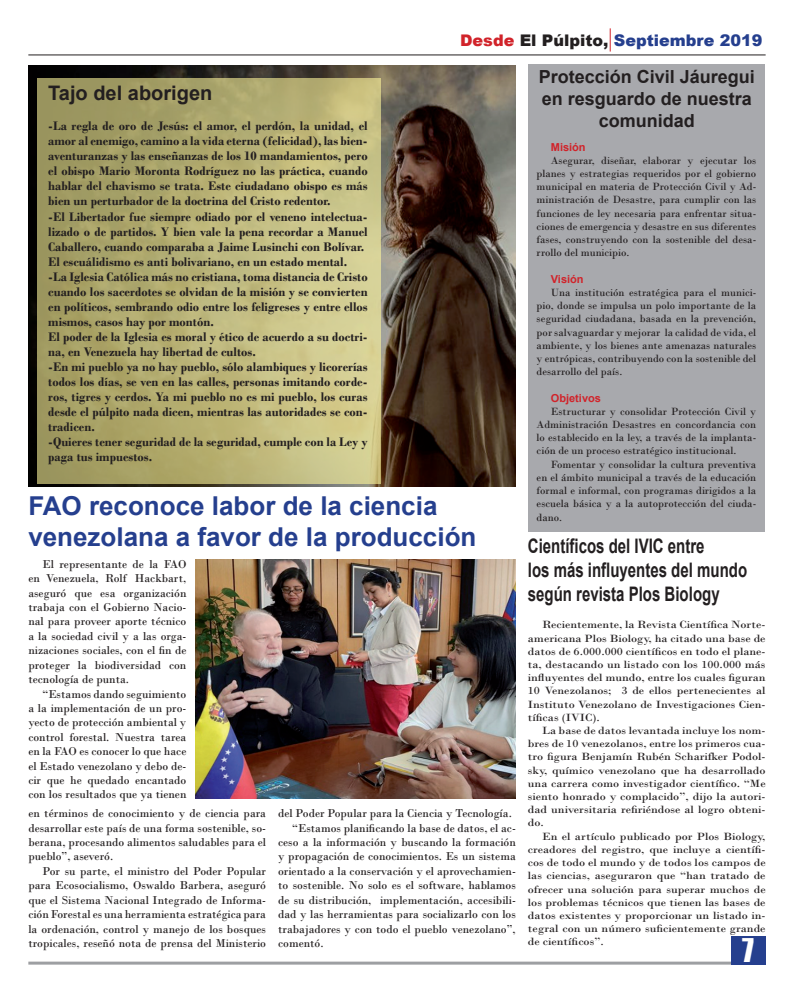
<style>
.page{position:relative;width:794px;height:993px;background:#fff}
.page>*{position:absolute;margin:0;border:0;box-sizing:border-box;transform-origin:0 0}
.t1{font:30px "Impact";color:#fff}
.t2{font:700 26px/31.2px "Arial";color:#253f8e}
.t3{font:700 20px/24px "Arial";color:#231f20;scale:.75 1}
.t4{font:700 20px "Arial";color:#231f20}
.t5{font:700 18px/21.6px "Arial";color:#231f20;text-align:center}
.t6{font:900 16px "Arial";color:#253f8e}
.t7{font:700 13px/15px "Bodoni";color:#231f20}
.t8{font:12px/14.4px "Bodoni";color:#231f20;text-align:justify}
.t9{font:11px/13.2px "Bodoni";color:#231f20;text-align:justify;scale:1.13 1}
.t10{font:11px/13.2px "Bodoni";color:#231f20;text-align:justify}
.t11{font:700 11px "Arial";color:#d1232a}
.s1{color:#d1232a}
.s2{color:#231f20}
</style>
<div class="page">
<hr style="left:28px;top:54px;width:737px;height:1px;background:#231f20">
<svg style="left:609px;top:28px;width:1px;height:23px"></svg>
<hr style="left:28px;top:961px;width:737px;height:3px;background:#9d9fa2">
<div style="left:731px;top:935px;width:34px;height:29px;background:#253f8e"></div>
<div style="left:528px;top:65px;width:237px;height:466px;background:#a8a9ad"></div>
<img style="left:28px;top:66px;width:488px;height:420px">
<svg style="left:37px;top:78px;width:343px;height:405px;background:#b7b176"></svg>
<img style="left:196px;top:559px;width:320px;height:239px">
<h3 class="t6" style="left:460px;top:29px;width:304px"><span class="s1">Desde</span> <span class="s2">El Púlpito,</span> Septiembre 2019</h3>
<h3 class="t4" style="left:48px;top:80px;width:166px">Tajo del aborigen</h3>
<p class="t7" style="left:48px;top:119px;width:321px">-La regla de oro de Jesús: el amor, el perdón, la unidad, el amor al enemigo, camino a la vida eterna (felicidad), las bien&shy;aventuranzas y las enseñanzas de los 10 mandamientos, pero el obispo Mario Moronta Rodríguez no las práctica, cuando hablar del chavismo se trata. Este ciudadano obispo es más bien un perturbador de la doctrina del Cristo redentor.<br>-El Libertador fue siempre odiado por el veneno intelectua&shy;lizado o de partidos. Y bien vale la pena recordar a Manuel Caballero, cuando comparaba a Jaime Lusinchi con Bolívar.<br>El escuálidismo es anti bolivariano, en un estado mental. -La Iglesia Católica más no cristiana, toma distancia de Cristo cuando los sacerdotes se olvidan de la misión y se convierten en políticos, sembrando odio entre los feligreses y entre ellos mismos, casos hay por montón.<br>El poder de la Iglesia es moral y ético de acuerdo a su doctri&shy;na, en Venezuela hay libertad de cultos.<br>-En mi pueblo ya no hay pueblo, sólo alambiques y licorerías todos los días, se ven en las calles, personas imitando corde&shy;ros, tigres y cerdos. Ya mi pueblo no es mi pueblo, los curas desde el púlpito nada dicen, mientras las autoridades se con&shy;tradicen.<br>-Quieres tener seguridad de la seguridad, cumple con la Ley y paga tus impuestos.</p>
<h2 class="t2" style="left:28px;top:491px;width:449px">FAO reconoce labor de la ciencia venezolana a favor de la producción</h2>
<p class="t8" style="left:28px;top:556px;width:160px;text-indent:14px">El representante de la FAO en Venezuela, Rolf Hackbart, aseguró que esa organización trabaja con el Gobierno Nacio&shy;nal para proveer aporte técnico a la sociedad civil y a las orga&shy;nizaciones sociales, con el fin de proteger la biodiversidad con tecnología de punta.</p>
<p class="t8" style="left:28px;top:686px;width:160px;text-indent:14px">“Estamos dando seguimiento a la implementación de un pro&shy;yecto de protección ambiental y control forestal. Nuestra tarea en la FAO es conocer lo que hace el Estado venezolano y debo de&shy;cir que he quedado encantado con los resultados que ya tienen</p>
<p class="t8" style="left:28px;top:805px;width:239px">en términos de conocimiento y de ciencia para desarrollar este país de una forma sostenible, so&shy;berana, procesando alimentos saludables para el pueblo”, aseveró.</p>
<p class="t8" style="left:28px;top:863px;width:239px;text-indent:14px">Por su parte, el ministro del Poder Popular para Ecosocialismo, Oswaldo Barbera, aseguró que el Sistema Nacional Integrado de Informa&shy;ción Forestal es una herramienta estratégica para la ordenación, control y manejo de los bosques tropicales, reseñó nota de prensa del Ministerio</p>
<p class="t8" style="left:278px;top:805px;width:235px">del Poder Popular para la Ciencia y Tecnología.</p>
<p class="t8" style="left:292px;top:820px;width:225px">“Estamos planificando la base de datos, el ac-</p>
<p class="t8" style="left:278px;top:834px;width:239px">ceso a la información y buscando la formación</p>
<p class="t8" style="left:278px;top:849px;width:239px">y propagación de conocimientos. Es un sistema</p>
<p class="t8" style="left:278px;top:863px;width:239px">orientado a la conservación y el aprovechamien-</p>
<p class="t8" style="left:278px;top:877px;width:239px">to sostenible. No solo es el software, hablamos</p>
<p class="t8" style="left:278px;top:892px;width:239px">de su distribución, implementación, accesibili-</p>
<p class="t8" style="left:278px;top:906px;width:239px">dad y las herramientas para socializarlo con los</p>
<p class="t8" style="left:278px;top:921px;width:239px">trabajadores y con todo el pueblo venezolano”,</p>
<p class="t8" style="left:278px;top:935px;width:47px">comentó.</p>
<h3 class="t5" style="left:538px;top:67px;width:218px">Protección Civil Jáuregui en resguardo de nuestra comunidad</h3>
<p class="t11" style="left:551px;top:139px;width:36px">Misión</p>
<p class="t10" style="left:536px;top:154px;width:221px;text-indent:14px">Asegurar, diseñar, elaborar y ejecutar los planes y estrategias requeridos por el gobierno municipal en materia de Protección Civil y Ad&shy;ministración de Desastre, para cumplir con las funciones de ley necesaria para enfrentar situa&shy;ciones de emergencia y desastre en sus diferentes fases, construyendo con la sostenible del desa&shy;rrollo del municipio.</p>
<p class="t11" style="left:551px;top:271px;width:34px">Visión</p>
<p class="t10" style="left:536px;top:286px;width:221px;text-indent:14px">Una institución estratégica para el munici&shy;pio, donde se impulsa un polo importante de la seguridad ciudadana, basada en la prevención, por salvaguardar y mejorar la calidad de vida, el ambiente, y los bienes ante amenazas naturales y entrópicas, contribuyendo con la sostenible del desarrollo del país.</p>
<p class="t11" style="left:551px;top:390px;width:52px">Objetivos</p>
<p class="t10" style="left:536px;top:404px;width:221px;text-indent:14px">Estructurar y consolidar Protección Civil y Administración Desastres en concordancia con lo establecido en la ley, a través de la implanta&shy;ción de un proceso estratégico institucional.</p>
<p class="t10" style="left:536px;top:457px;width:221px;text-indent:14px">Fomentar y consolidar la cultura preventiva en el ámbito municipal a través de la educación formal e informal, con programas dirigidos a la escuela básica y a la autoprotección del ciuda&shy;dano.</p>
<h3 class="t3" style="left:528px;top:534px;width:294px">Científicos del IVIC entre<br>los más influyentes del mundo según revista Plos Biology</h3>
<p class="t9" style="left:528px;top:618px;width:212px;text-indent:14px">Recientemente, la Revista Científica Norte&shy;americana Plos Biology, ha citado una base de datos de 6.000.000 científicos en todo el plane&shy;ta, destacando un listado con los 100.000 más influyentes del mundo, entre los cuales figuran 10 Venezolanos; 3 de ellos pertenecientes al Instituto Venezolano de Investigaciones Cien&shy;tíficas (IVIC).</p>
<p class="t9" style="left:528px;top:723px;width:212px;text-indent:14px">La base de datos levantada incluye los nom&shy;bres de 10 venezolanos, entre los primeros cua&shy;tro figura Benjamín Rubén Scharifker Podol&shy;sky, químico venezolano que ha desarrollado una carrera como investigador científico. “Me siento honrado y complacido”, dijo la autori&shy;dad universitaria refiriéndose al logro obteni&shy;do.</p>
<p class="t9" style="left:528px;top:829px;width:212px;text-indent:14px">En el artículo publicado por Plos Biology, creadores del registro, que incluye a científi&shy;cos de todo el mundo y de todos los campos de las ciencias, aseguraron que “han tratado de ofrecer una solución para superar muchos de los problemas técnicos que tienen las bases de datos existentes y proporcionar un listado in&shy;tegral con un número suficientemente grande de científicos”.</p>
<h1 class="t1" style="left:742px;top:926px;width:13px">7</h1>
</div>
